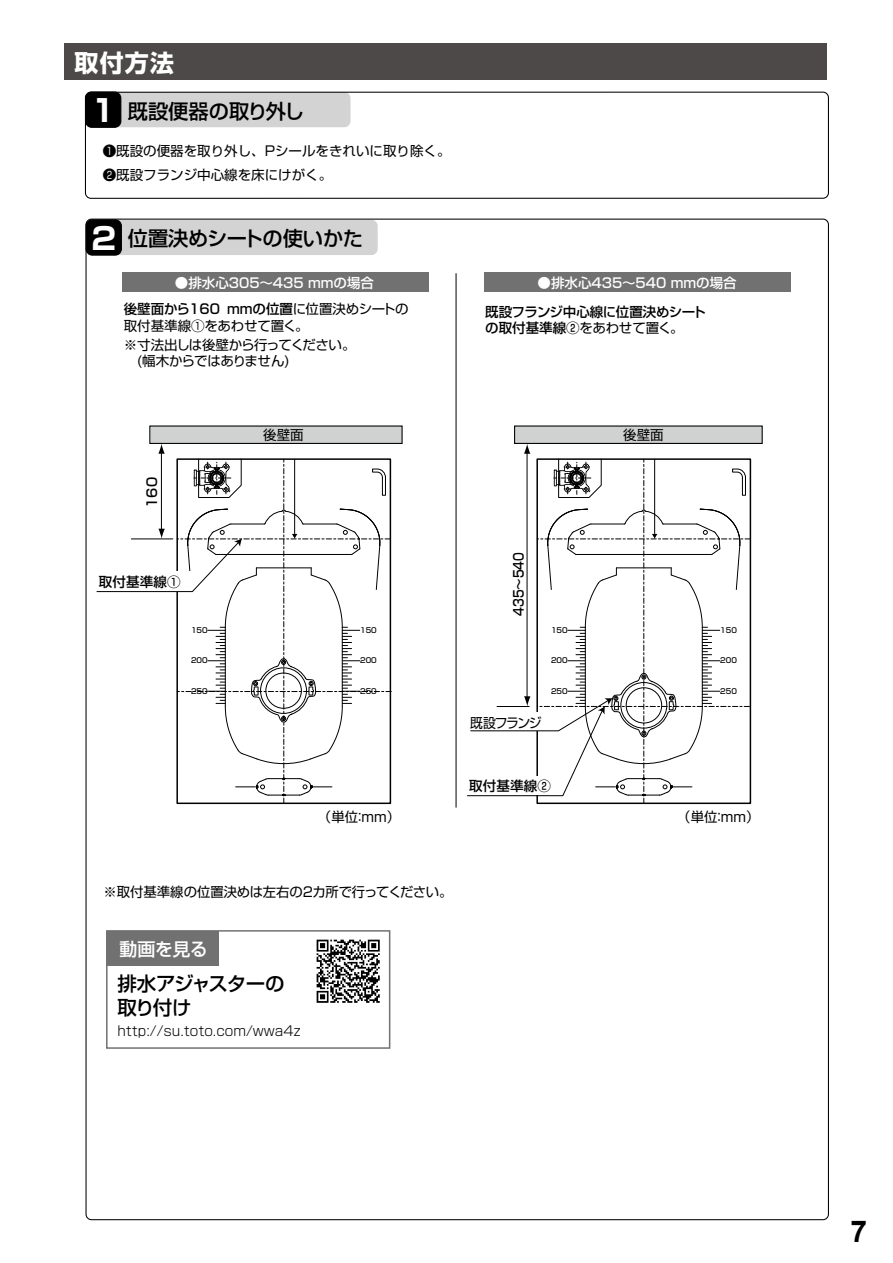
<style>
.page{position:relative;width:893px;height:1263px;background:#fff}
.page>*{position:absolute;margin:0;border:0;box-sizing:border-box;transform-origin:0 0}
.t1{font:700 30px "Arial";color:#000}
.t2{font:700 24px "Shin Go Pro";color:#fff}
.t3{font:500 20.25px "Shin Go Pro";letter-spacing:-.01em;color:#000}
.t4{font:500 19.5px/23.4px "Shin Go Pro";letter-spacing:-.055em;color:#000}
.t5{font:500 18px "Shin Go Pro";letter-spacing:-.03em;color:#fff}
.t6{font:13.5px/16.2px "Shin Go Pro";color:#000}
.t7{font:500 13.5px "Shin Go Pro";color:#fff}
.t8{font:500 13.5px/16.2px "Shin Go Pro";letter-spacing:-.035em;color:#000}
.t9{font:13.5px/16.2px "Shin Go Pro";letter-spacing:-.045em;color:#000}
.t10{font:300 13.5px "Shin Go Pro";color:#000}
.t11{font:500 13.5px "Shin Go Pro";color:#000}
.t12{font:500 13.5px "Shin Go Pro";color:#000;scale:.85 1}
.t13{font:13.5px "Shin Go Pro";color:#000;scale:.95 1}
.t14{font:500 7.35px "Shin Go Pro";color:#000}
.s1{font-weight:700;font-size:30.3px;color:#fff}
.s2{font-weight:400}
.s3{font-weight:500}
</style>
<div class="page">
<div style="left:86px;top:220px;width:292px;height:35px;background:#d3d3d4;border-radius:6px"></div>
<div style="left:86px;top:220px;width:35px;height:35px;background:#000;border-radius:6px"></div>
<div style="left:86px;top:219px;width:36px;height:37px;border:1px solid #000;border-radius:6px"></div>
<hr style="left:456px;top:273px;width:1px;height:534px;background:#000">
<div style="left:122px;top:272px;width:306px;height:20px;background:#727171"></div>
<div style="left:484px;top:272px;width:306px;height:20px;background:#727171"></div>
<div style="left:85px;top:92px;width:265px;height:35px;background:#d3d3d4;border-radius:6px"></div>
<div style="left:85px;top:92px;width:744px;height:107px;border:1px solid #000;border-radius:5px"></div>
<div style="left:86px;top:92px;width:35px;height:35px;background:#000;border-radius:6px"></div>
<div style="left:85px;top:91px;width:36px;height:37px;border:1px solid #000;border-radius:6px"></div>
<svg style="left:96px;top:425px;width:307px;height:378px"></svg>
<svg style="left:467px;top:425px;width:296px;height:378px"></svg>
<hr style="left:527px;top:452px;width:1px;height:248px;background:#000">
<hr style="left:497px;top:706px;width:32px;height:1px;background:#000">
<div style="left:65px;top:43px;width:762px;height:37px;background:#4c4948"></div>
<div style="left:106px;top:930px;width:284px;height:119px;border:2px solid #727171"></div>
<svg style="left:317px;top:940px;width:63px;height:63px"></svg>
<div style="left:107px;top:931px;width:112px;height:35px;background:#727171"></div>
<h2 class="t2" style="left:75px;top:43px;width:101px">取付方法</h2>
<h3 class="t3" style="left:91px;top:94px;width:215px"><span class="s1">1</span> 既設便器の取り外し</h3>
<p class="t6" style="left:103px;top:137px;width:349px;line-height:24px">❶既設の便器を取り外し、Pシールをきれいに取り除く。<br>❷既設フランジ中心線を床にけがく。</p>
<h3 class="t3" style="left:92px;top:222px;width:273px"><span class="s1">2</span> 位置決めシートの使いかた</h3>
<p class="t7" style="left:175px;top:271px;width:201px">●排水心305～435 mmの場合</p>
<p class="t7" style="left:537px;top:271px;width:201px">●排水心435～540 mmの場合</p>
<p class="t8" style="left:485px;top:302px;width:222px">既設フランジ中心線に位置決めシートの取付基準線②<span class="s2">をあわせて置く。</span></p>
<p class="t6" style="left:124px;top:300px;width:286px"><span class="s3">後壁面から160 mmの位置</span>に位置決めシートの取付基準線①をあわせて置く。</p>
<p class="t9" style="left:124px;top:335px;width:233px">※寸法出しは後壁から行ってください。　(幅木からではありません)</p>
<p class="t11" style="left:141px;top:508px;width:32px;rotate:-90deg">160</p>
<p class="t11" style="left:99px;top:571px;width:83px">取付基準線①</p>
<p class="t14" style="left:191px;top:624px;width:18px">150</p>
<p class="t14" style="left:191px;top:654px;width:18px">200</p>
<p class="t14" style="left:191px;top:685px;width:18px">250</p>
<p class="t6" style="left:263px;top:425px;width:42px">後壁面</p>
<p class="t6" style="left:623px;top:425px;width:42px">後壁面</p>
<p class="t12" style="left:507px;top:616px;width:76px;rotate:-90deg">435～540</p>
<p class="t14" style="left:360px;top:624px;width:18px">150</p>
<p class="t14" style="left:551px;top:624px;width:18px">150</p>
<p class="t14" style="left:720px;top:624px;width:18px">150</p>
<p class="t14" style="left:360px;top:654px;width:18px">200</p>
<p class="t14" style="left:360px;top:685px;width:18px">250</p>
<p class="t14" style="left:551px;top:654px;width:18px">200</p>
<p class="t14" style="left:551px;top:685px;width:18px">250</p>
<p class="t14" style="left:720px;top:654px;width:18px">200</p>
<p class="t14" style="left:720px;top:685px;width:18px">250</p>
<p class="t13" style="left:470px;top:711px;width:76px">既設フランジ</p>
<p class="t11" style="left:469px;top:775px;width:83px">取付基準線②</p>
<p class="t6" style="left:318px;top:807px;width:84px">（単位：mm）</p>
<p class="t6" style="left:677px;top:807px;width:84px">（単位：mm）</p>
<p class="t6" style="left:103px;top:882px;width:350px">※取付基準線の位置決めは左右の2カ所で行ってください。</p>
<h3 class="t5" style="left:120px;top:934px;width:90px">動画を見る</h3>
<h3 class="t4" style="left:117px;top:970px;width:169px">排水アジャスターの取り付け</h3>
<p class="t10" style="left:117px;top:1019px;width:185px">http://su.toto.com/wwa4z</p>
<h1 class="t1" style="left:850px;top:1211px;width:18px">7</h1>
</div>
